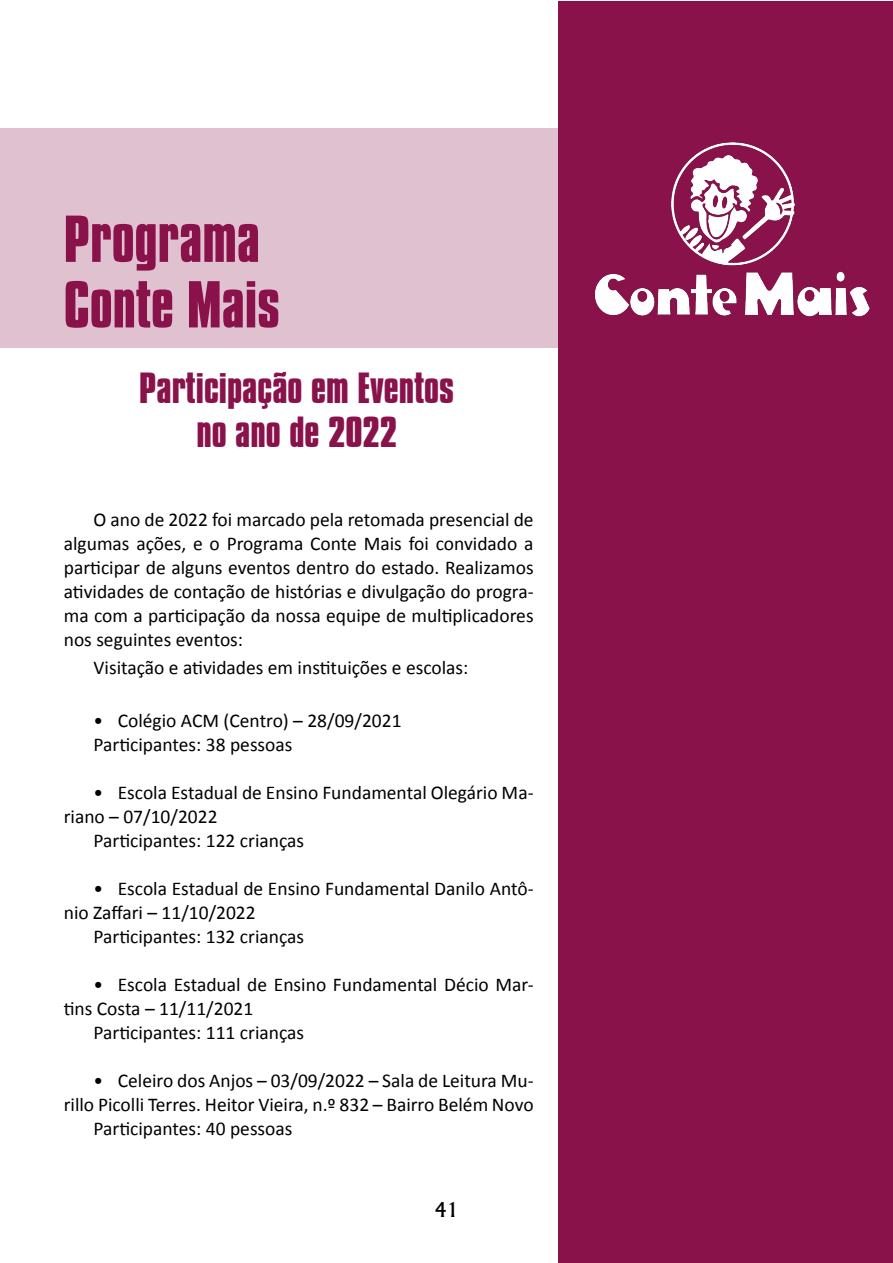
<style>
.page{position:relative;width:893px;height:1263px;background:#fff}
.page>*{position:absolute;margin:0;border:0;box-sizing:border-box;transform-origin:0 0}
.t1{font:700 57px "Compacta BT";color:#89124b}
.t2{font:700 37.5px "Compacta BT";color:#89124b}
.t3{font:19.5px/24px "Calibri";color:#000}
.t4{font:500 19.5px "Albertus";color:#000}
</style>
<div class="page">
<div style="left:0;top:128px;width:892px;height:220px;background:#e0c1d0"></div>
<div style="left:559px;top:2px;width:334px;height:1261px;background:#89124b"></div>
<img style="left:595px;top:142px;width:275px;height:175px">
<p class="t1" style="left:64px;top:204px;width:198px">Programa</p>
<p class="t1" style="left:64px;top:270px;width:218px">Conte Mais</p>
<p class="t2" style="left:139px;top:366px;width:316px">Participação em Eventos</p>
<p class="t2" style="left:196px;top:409px;width:202px">no ano de 2022</p>
<p class="t3" style="left:64px;top:507px;width:471px;text-align:justify;text-indent:30px">O ano de 2022 foi marcado pela retomada presencial de algumas ações, e o Programa Conte Mais foi convidado a participar de alguns eventos dentro do estado. Realizamos atividades de contação de histórias e divulgação do progra&shy;ma com a participação da nossa equipe de multiplicadores nos seguintes eventos:</p>
<p class="t3" style="left:94px;top:655px;width:376px">Visitação e atividades em instituições e escolas:</p>
<p class="t3" style="left:94px;top:707px;width:310px">• Colégio ACM (Centro) – 28/09/2021</p>
<p class="t3" style="left:94px;top:731px;width:200px">Participantes: 38 pessoas</p>
<p class="t3" style="left:64px;top:779px;width:471px;text-indent:30px">• Escola Estadual de Ensino Fundamental Olegário Ma&shy;riano – 07/10/2022</p>
<p class="t3" style="left:94px;top:827px;width:212px">Participantes: 122 crianças</p>
<p class="t3" style="left:64px;top:875px;width:471px;text-indent:30px">• Escola Estadual de Ensino Fundamental Danilo Antô&shy;nio Zaffari – 11/10/2022</p>
<p class="t3" style="left:94px;top:923px;width:212px">Participantes: 132 crianças</p>
<p class="t3" style="left:64px;top:971px;width:471px;text-indent:30px">• Escola Estadual de Ensino Fundamental Décio Mar&shy;tins Costa – 11/11/2021</p>
<p class="t3" style="left:94px;top:1019px;width:212px">Participantes: 111 crianças</p>
<p class="t3" style="left:64px;top:1067px;width:471px;text-align:right">• Celeiro dos Anjos – 03/09/2022 – Sala de Leitura Mu&shy;rillo Picolli Terres. Heitor Vieira, n.º 832 – Bairro Belém Novo</p>
<p class="t3" style="left:94px;top:1115px;width:200px">Participantes: 40 pessoas</p>
<p class="t4" style="left:434px;top:1198px;width:26px">41</p>
</div>
